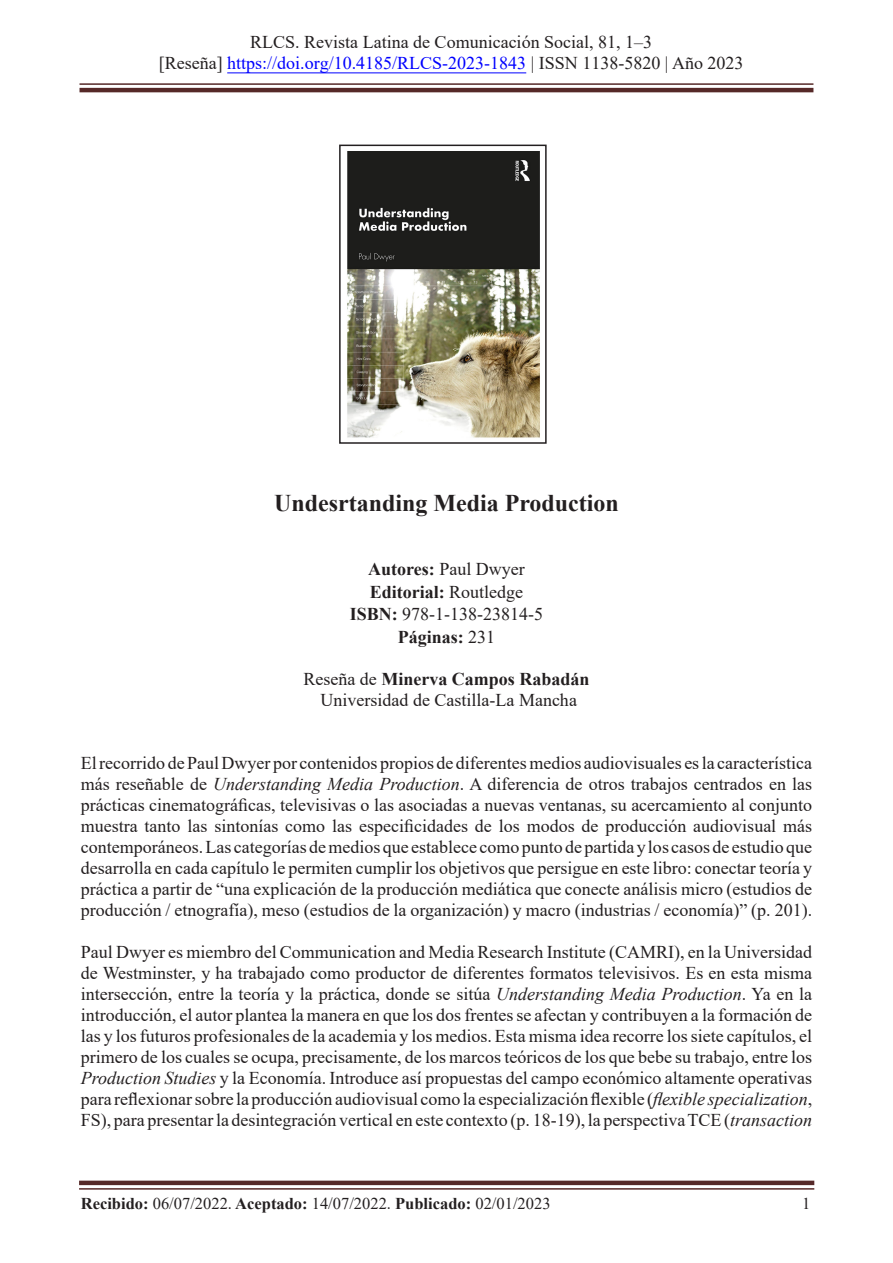
<style>
.page{position:relative;width:893px;height:1263px;background:#fff}
.page>*{position:absolute;margin:0;border:0;box-sizing:border-box;transform-origin:0 0}
.Texto{font:700 24px "Times New Roman";color:#231f20}
.Texto-2{font:18px/21px "Times New Roman";color:#231f20;text-align:justify}
.Texto-3{font:700 18px "Times New Roman";color:#231f20}
.t1{font:16.5px "Times New Roman";color:#231f20}
.s1{color:#00f}
.s2{font-weight:700}
.s3{font-weight:400}
.s4{font-style:italic}
</style>
<div class="page">
<hr style="left:80px;top:88px;width:733px;height:4px;background:#562928">
<hr style="left:80px;top:83px;width:733px;height:2px;background:#562928">
<div style="left:79px;top:1180px;width:735px;height:5px;background:#562928"></div>
<hr style="left:79px;top:1188px;width:735px;height:1px;background:#562928">
<img style="left:347px;top:151px;width:193px;height:287px">
<div style="left:339px;top:145px;width:208px;height:299px;border:2px solid #231f20"></div>
<hr style="left:227px;top:72px;width:299px;height:1px;background:#00f">
<p class="Texto-2" style="left:159px;top:30px;width:586px;line-height:21.6px;text-align:center">RLCS. Revista Latina de Comunicación Social, 81, 1–3<br>[Reseña] <span class="s1">https://doi.org/10.4185/RLCS-2023-1843</span> | ISSN 1138-5820 | Año 2023</p>
<p class="Texto" style="left:274px;top:485px;width:346px">Undesrtanding Media Production</p>
<p class="Texto-2" style="left:368px;top:558px;width:158px"><span class="s2">Autores:</span> Paul Dwyer</p>
<p class="Texto-3" style="left:370px;top:579px;width:155px">Editorial: <span class="s3">Routledge</span></p>
<p class="Texto-2" style="left:350px;top:603px;width:195px"><span class="s2">ISBN:</span> 978-1-138-23814-5</p>
<p class="Texto-3" style="left:398px;top:624px;width:99px">Páginas: <span class="s3">231</span></p>
<p class="Texto-3" style="left:303px;top:666px;width:287px"><span class="s3">Reseña de</span> Minerva Campos Rabadán</p>
<p class="Texto-2" style="left:320px;top:689px;width:258px">Universidad de Castilla-La Mancha</p>
<p class="Texto-2" style="left:81px;top:752px;width:733px">El recorrido de Paul Dwyer por contenidos propios de diferentes medios audiovisuales es la característica más reseñable de <span class="s4">Understanding Media Production</span>. A diferencia de otros trabajos centrados en las prácticas cinematográficas, televisivas o las asociadas a nuevas ventanas, su acercamiento al conjunto muestra tanto las sintonías como las especificidades de los modos de producción audiovisual más contemporáneos. Las categorías de medios que establece como punto de partida y los casos de estudio que desarrolla en cada capítulo le permiten cumplir los objetivos que persigue en este libro: conectar teoría y práctica a partir de “una explicación de la producción mediática que conecte análisis micro (estudios de producción / etnografía), meso (estudios de la organización) y macro (industrias / economía)” (p. 201).</p>
<p class="Texto-2" style="left:81px;top:941px;width:733px">Paul Dwyer es miembro del Communication and Media Research Institute (CAMRI), en la Universidad de Westminster, y ha trabajado como productor de diferentes formatos televisivos. Es en esta misma intersección, entre la teoría y la práctica, donde se sitúa <span class="s4">Understanding Media Production</span>. Ya en la introducción, el autor plantea la manera en que los dos frentes se afectan y contribuyen a la formación de las y los futuros profesionales de la academia y los medios. Esta misma idea recorre los siete capítulos, el primero de los cuales se ocupa, precisamente, de los marcos teóricos de los que bebe su trabajo, entre los <span class="s4">Production Studies</span> y la Economía. Introduce así propuestas del campo económico altamente operativas para reflexionar sobre la producción audiovisual como la especialización flexible (<span class="s4">flexible specialization</span>, FS), para presentar la desintegración vertical en este contexto (p. 18-19), la perspectiva TCE (<span class="s4">transaction</span></p>
<p class="t1" style="left:81px;top:1191px;width:471px"><span class="s2">Recibido:</span> 06/07/2022. <span class="s2">Aceptado:</span> 14/07/2022. <span class="s2">Publicado:</span> 02/01/2023</p>
<p class="t1" style="left:802px;top:1191px;width:10px">1</p>
</div>
